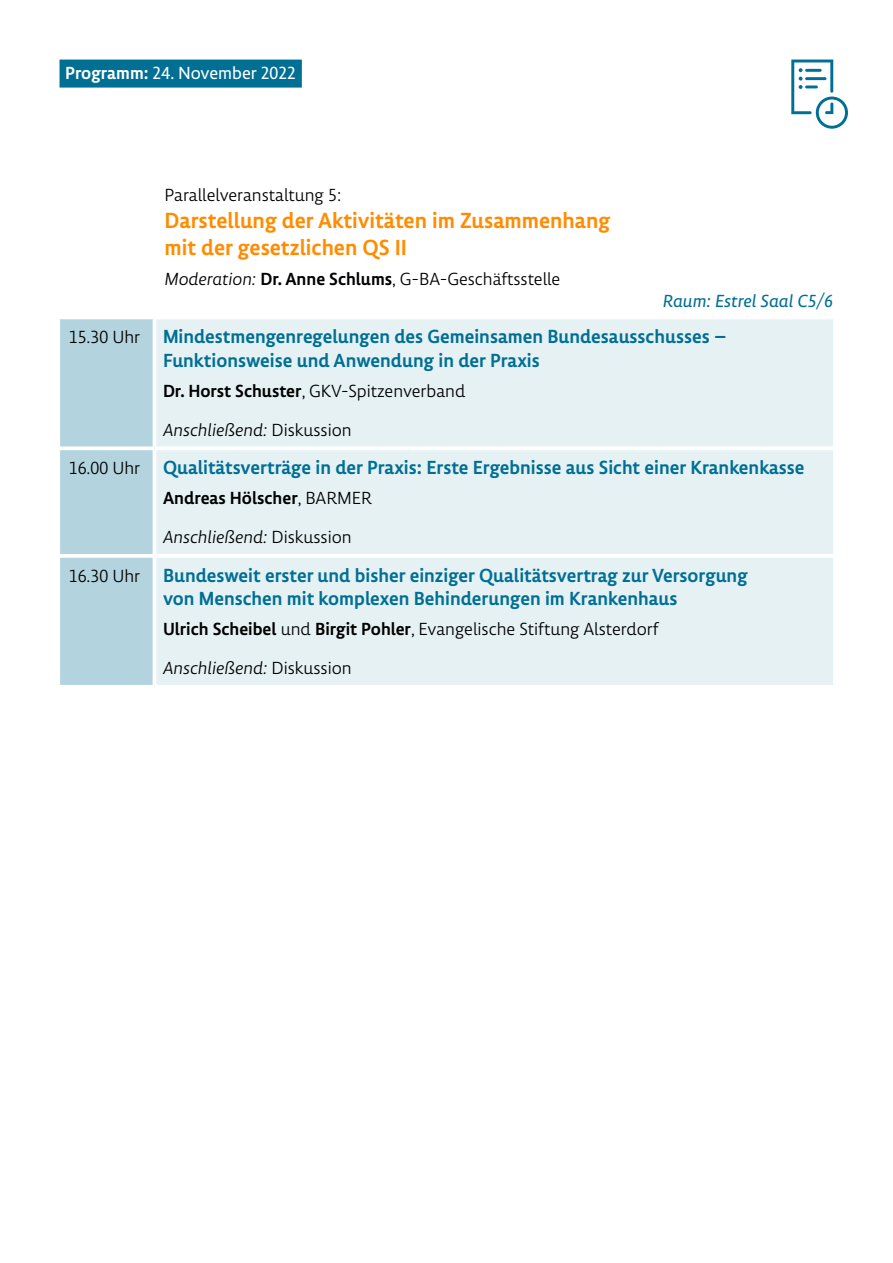
<style>
.page{position:relative;width:893px;height:1263px;background:#fff}
.page>*{position:absolute;margin:0;border:0;box-sizing:border-box;transform-origin:0 0}
.Programm_P-Tabelle-TH_SLight{font:500 22.5px/27px "Lemon Sans Next";color:#ff8c00}
.Programm_P-Tabelle-TD{font:500 19.5px/23.4px "Lemon Sans Next";color:#006f94}
.Programm_P-Tabelle-TD-2{font:18px "Lemon Sans Next S Light";color:#000}
.Programm_P-Tabelle-TH_SLight-2{font:18px "Lemon Sans Next S Light";color:#000}
.Programm_P-Tabelle-TD-3{font:italic 18px "Lemon Sans Next S Light";color:#000}
.t1{font:18px "Lemon Sans Next";color:#fff}
.Programm_P-Tabelle-TD-4{font:500 18px "Lemon Sans Next";color:#000}
.Programm_P-Tabelle-TH_SLight-3{font:italic 18px "Lemon Sans Next";color:#006f94}
.s1{font-weight:500}
.s2{font-style:italic}
.s3{font-family:"Lemon Sans Next";font-weight:500}
.s4{font-style:normal}
.s5{font-family:"Lemon Sans Next S Light";font-weight:400}
</style>
<div class="page">
<svg style="left:791px;top:60px;width:57px;height:69px"></svg>
<div style="left:60px;top:60px;width:242px;height:28px;background:#006f94"></div>
<div style="left:60px;top:319px;width:93px;height:366px;background:#b3d4df"></div>
<div style="left:156px;top:319px;width:677px;height:366px;background:#e6f1f4"></div>
<hr style="left:154px;top:446px;width:683px;height:4px;background:#fff">
<hr style="left:154px;top:554px;width:683px;height:4px;background:#fff">
<svg style="left:58px;top:446px;width:96px;height:4px"></svg>
<svg style="left:58px;top:554px;width:96px;height:4px"></svg>
<p class="t1" style="left:65px;top:62px;width:232px"><span class="s1">Programm:</span> 24. November 2022</p>
<p class="Programm_P-Tabelle-TH_SLight-2" style="left:165px;top:184px;width:178px">Parallelveranstaltung 5:</p>
<p class="Programm_P-Tabelle-TH_SLight" style="left:165px;top:207px;width:447px">Darstellung der Aktivitäten im Zusammenhang mit der gesetzlichen QS II</p>
<p class="Programm_P-Tabelle-TH_SLight-2" style="left:165px;top:268px;width:397px"><span class="s2">Moderation:</span> <span class="s3">Dr. Anne Schlums</span>, G-BA-Geschäftsstelle</p>
<p class="Programm_P-Tabelle-TH_SLight-3" style="left:663px;top:290px;width:172px">Raum: Estrel Saal C5/6</p>
<p class="Programm_P-Tabelle-TD-2" style="left:69px;top:326px;width:73px">15.30 Uhr</p>
<p class="Programm_P-Tabelle-TD" style="left:163px;top:325px;width:565px">Mindestmengenregelungen des Gemeinsamen Bundesausschusses –<br>Funktionsweise und Anwendung in der Praxis</p>
<p class="Programm_P-Tabelle-TD-2" style="left:163px;top:380px;width:304px"><span class="s3">Dr. Horst Schuster</span>, GKV-Spitzenverband</p>
<p class="Programm_P-Tabelle-TD-3" style="left:163px;top:419px;width:190px">Anschließend: <span class="s4">Diskussion</span></p>
<p class="Programm_P-Tabelle-TD-2" style="left:69px;top:457px;width:73px">16.00 Uhr</p>
<p class="Programm_P-Tabelle-TD" style="left:163px;top:456px;width:643px">Qualitätsverträge in der Praxis: Erste Ergebnisse aus Sicht einer Krankenkasse</p>
<p class="Programm_P-Tabelle-TD-4" style="left:163px;top:487px;width:211px">Andreas Hölscher<span class="s5">, BARMER</span></p>
<p class="Programm_P-Tabelle-TD-3" style="left:163px;top:526px;width:190px">Anschließend: <span class="s4">Diskussion</span></p>
<p class="Programm_P-Tabelle-TD-2" style="left:69px;top:565px;width:73px">16.30 Uhr</p>
<p class="Programm_P-Tabelle-TD" style="left:163px;top:563px;width:586px">Bundesweit erster und bisher einziger Qualitätsvertrag zur Versorgung von Menschen mit komplexen Behinderungen im Krankenhaus</p>
<p class="Programm_P-Tabelle-TD-2" style="left:163px;top:618px;width:497px"><span class="s3">Ulrich Scheibel</span> und <span class="s3">Birgit Pohler</span>, Evangelische Stiftung Alsterdorf</p>
<p class="Programm_P-Tabelle-TD-3" style="left:163px;top:657px;width:190px">Anschließend: <span class="s4">Diskussion</span></p>
</div>
